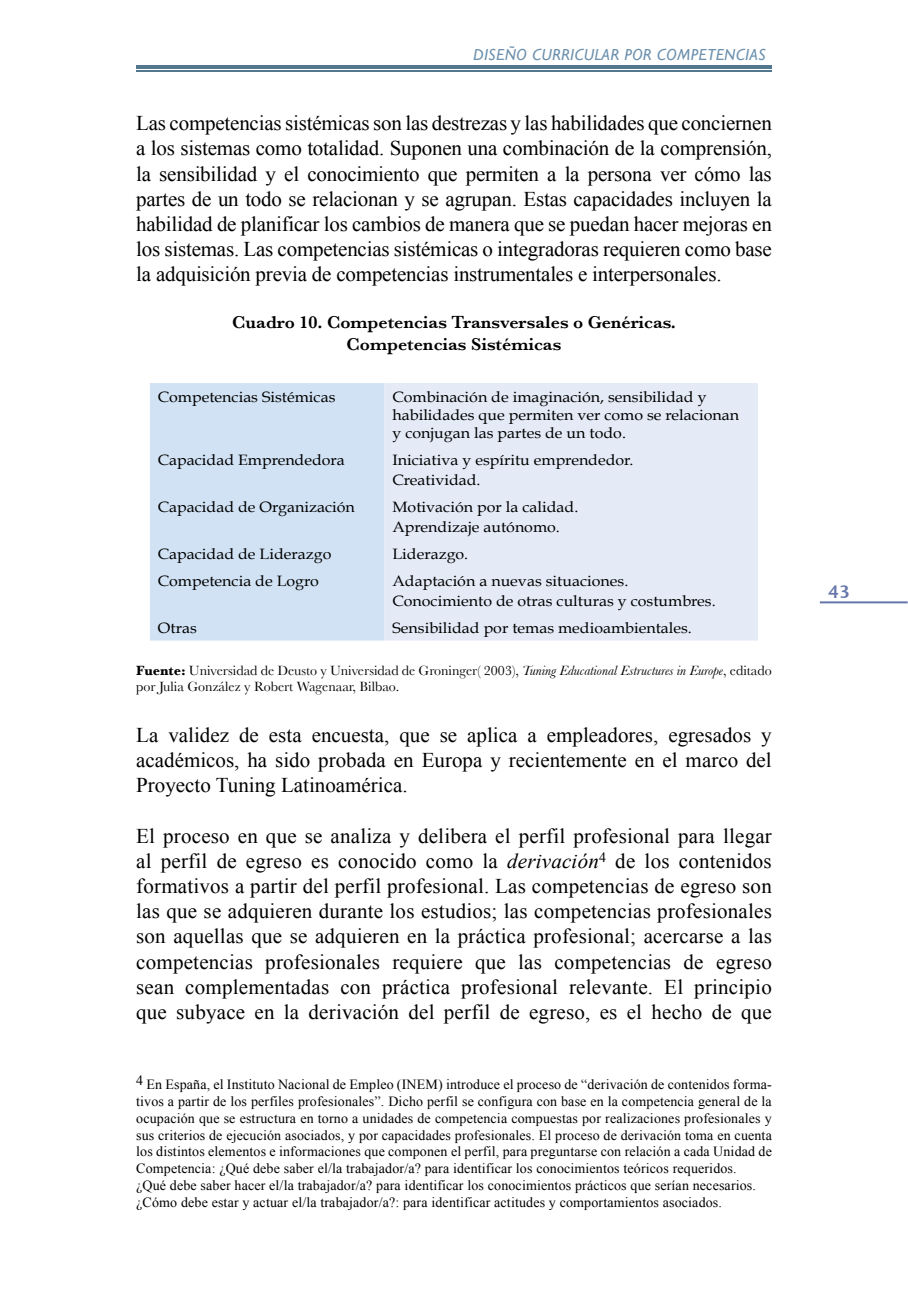
<style>
.page{position:relative;width:908px;height:1304px;background:#fff}
.page>*{position:absolute;margin:0;border:0;box-sizing:border-box;transform-origin:0 0}
.t1{font:21px/25.2px "Times New Roman";color:#000;text-align:justify}
.t2{font:600 18px/21.6px "Baskerville";color:#000;text-align:center}
.t3{font:18px "Stone Sans Sem ITCTT Semi";color:#6676aa}
.t4{font:italic 16px "Gill Sans";letter-spacing:.03em;color:#6c90ad}
.t5{font:15px/20px "Book Antiqua";color:#000;scale:1.07 1}
.t6{font:14px/16.8px "Times New Roman";letter-spacing:.01em;color:#000}
.t7{font:14px/16.8px "Baskerville";color:#000}
.s1{font-weight:700}
.s2{font-style:italic}
</style>
<div class="page">
<hr style="left:819px;top:601px;width:88px;height:2px;background:#6676aa">
<hr style="left:136px;top:66px;width:635px;height:3px;background:#53778e">
<hr style="left:136px;top:70px;width:635px;height:2px;background:#53778e">
<div style="left:150px;top:383px;width:234px;height:258px;background:#d1e2f4"></div>
<div style="left:384px;top:383px;width:373px;height:258px;background:#e4ebf7"></div>
<p class="t4" style="left:473px;top:46px;width:294px">DISEÑO CURRICULAR POR COMPETENCIAS</p>
<p class="t1" style="left:136px;top:110px;width:637px">Las competencias sistémicas son las destrezas y las habilidades que conciernen a los sistemas como totalidad. Suponen una combinación de la comprensión, la sensibilidad y el conocimiento que permiten a la persona ver cómo las partes de un todo se relacionan y se agrupan. Estas capacidades incluyen la habilidad de planificar los cambios de manera que se puedan hacer mejoras en los sistemas. Las competencias sistémicas o integradoras requieren como base la adquisición previa de competencias instrumentales e interpersonales.</p>
<p class="t2" style="left:232px;top:311px;width:445px">Cuadro 10. Competencias Transversales o Genéricas.<br>Competencias Sistémicas</p>
<p class="t5" style="left:158px;top:387px;width:167px">Competencias Sistémicas</p>
<p class="t5" style="left:392px;top:388px;width:325px;line-height:18px">Combinación de imaginación, sensibilidad y habilidades que permiten ver como se relacionan y conjugan las partes de un todo.</p>
<p class="t5" style="left:158px;top:450px;width:176px">Capacidad Emprendedora</p>
<p class="t5" style="left:392px;top:450px;width:226px">Iniciativa y espíritu emprendedor.<br>Creatividad.</p>
<p class="t5" style="left:158px;top:497px;width:185px">Capacidad de Organización</p>
<p class="t5" style="left:392px;top:497px;width:175px">Motivación por la calidad.<br>Aprendizaje autónomo.</p>
<p class="t5" style="left:158px;top:544px;width:163px">Capacidad de Liderazgo</p>
<p class="t5" style="left:392px;top:544px;width:72px">Liderazgo.</p>
<p class="t5" style="left:158px;top:571px;width:152px">Competencia de Logro</p>
<p class="t5" style="left:392px;top:571px;width:303px">Adaptación a nuevas situaciones.<br>Conocimiento de otras culturas y costumbres.</p>
<p class="t5" style="left:158px;top:617px;width:38px">Otras</p>
<p class="t5" style="left:392px;top:617px;width:281px">Sensibilidad por temas medioambientales.</p>
<p class="t7" style="left:136px;top:661px;width:636px"><span class="s1">Fuente:</span> Universidad de Deusto y Universidad de Groninger( 2003), <span class="s2">Tuning Educational Estructures in Europe</span>, editado por Julia González y Robert Wagenaar, Bilbao.</p>
<p class="t1" style="left:136px;top:722px;width:636px">La validez de esta encuesta, que se aplica a empleadores, egresados y académicos, ha sido probada en Europa y recientemente en el marco del Proyecto Tuning Latinoamérica.</p>
<p class="t1" style="left:136px;top:823px;width:637px">El proceso en que se analiza y delibera el perfil profesional para llegar al perfil de egreso es conocido como la <span class="s2">derivación</span><sup>4</sup> de los contenidos formativos a partir del perfil profesional. Las competencias de egreso son las que se adquieren durante los estudios; las competencias profesionales son aquellas que se adquieren en la práctica profesional; acercarse a las competencias profesionales requiere que las competencias de egreso sean complementadas con práctica profesional relevante. El principio que subyace en la derivación del perfil de egreso, es el hecho de que</p>
<p class="t6" style="left:136px;top:1076px;width:637px">4 En España, el Instituto Nacional de Empleo (INEM) introduce el proceso de “derivación de contenidos forma&shy;tivos a partir de los perfiles profesionales”. Dicho perfil se configura con base en la competencia general de la ocupación que se estructura en torno a unidades de competencia compuestas por realizaciones profesionales y sus criterios de ejecución asociados, y por capacidades profesionales. El proceso de derivación toma en cuenta los distintos elementos e informaciones que componen el perfil, para preguntarse con relación a cada Unidad de Competencia: ¿Qué debe saber el/la trabajador/a? para identificar los conocimientos teóricos requeridos.<br>¿Qué debe saber hacer el/la trabajador/a? para identificar los conocimientos prácticos que serían necesarios. ¿Cómo debe estar y actuar el/la trabajador/a?: para identificar actitudes y comportamientos asociados.</p>
<p class="t3" style="left:827px;top:577px;width:23px">43</p>
</div>
